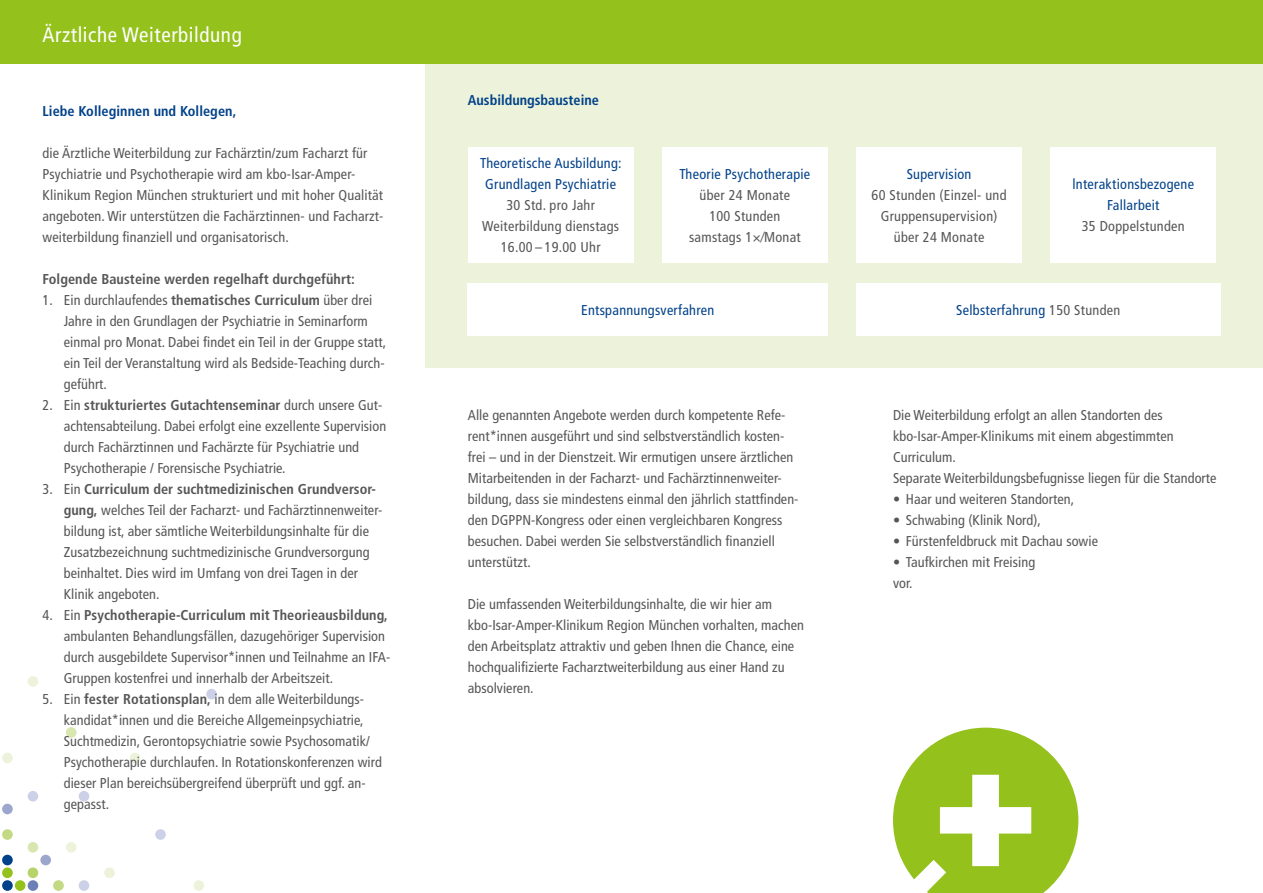
<style>
.page{position:relative;width:1263px;height:893px;background:#fff}
.page>*{position:absolute;margin:0;border:0;box-sizing:border-box;transform-origin:0 0}
.t1{font:condensed 21px "Frutiger LT Com";letter-spacing:.03em;color:#fff}
.t2{font:condensed 14.25px/21px "Frutiger LT Com";letter-spacing:.005em;color:#565656}
.t3{font:condensed 14.25px/21px "Frutiger LT Com";letter-spacing:.02em;color:#004189;text-align:center}
.t4{font:700 condensed 14.25px "Frutiger LT Com";letter-spacing:.005em;color:#004189}
.t5{font:700 condensed 14.25px "Frutiger LT Com";letter-spacing:.005em;color:#565656}
.s1{font-weight:700}
.s2{color:#565656}
</style>
<div class="page">
<div style="left:193px;top:880px;width:11px;height:11px;background:#ecf3da;border-radius:50%"></div>
<div style="left:79px;top:880px;width:10px;height:11px;background:#cdd1e7;border-radius:50%"></div>
<div style="left:53px;top:880px;width:11px;height:11px;background:#c4d983;border-radius:50%"></div>
<div style="left:28px;top:880px;width:10px;height:11px;background:#6c7fb6;border-radius:50%"></div>
<div style="left:15px;top:880px;width:11px;height:11px;background:#94c11c;border-radius:50%"></div>
<div style="left:2px;top:880px;width:11px;height:11px;background:#004189;border-radius:50%"></div>
<div style="left:104px;top:867px;width:11px;height:11px;background:#ecf3da;border-radius:50%"></div>
<div style="left:28px;top:867px;width:10px;height:11px;background:#b9d36b;border-radius:50%"></div>
<div style="left:2px;top:867px;width:11px;height:11px;background:#94c11c;border-radius:50%"></div>
<div style="left:40px;top:855px;width:11px;height:10px;background:#9da7ce;border-radius:50%"></div>
<div style="left:2px;top:855px;width:11px;height:10px;background:#004189;border-radius:50%"></div>
<div style="left:66px;top:842px;width:11px;height:11px;background:#ecf3da;border-radius:50%"></div>
<div style="left:28px;top:842px;width:10px;height:11px;background:#d8e6b0;border-radius:50%"></div>
<div style="left:155px;top:829px;width:11px;height:11px;background:#cdd1e7;border-radius:50%"></div>
<div style="left:2px;top:829px;width:11px;height:11px;background:#c4d983;border-radius:50%"></div>
<div style="left:2px;top:804px;width:11px;height:10px;background:#9da7ce;border-radius:50%"></div>
<div style="left:79px;top:791px;width:10px;height:10px;background:#cdd1e7;border-radius:50%"></div>
<div style="left:28px;top:791px;width:10px;height:10px;background:#cdd1e7;border-radius:50%"></div>
<div style="left:130px;top:753px;width:10px;height:10px;background:#ecf3da;border-radius:50%"></div>
<div style="left:2px;top:753px;width:11px;height:10px;background:#ecf3da;border-radius:50%"></div>
<div style="left:66px;top:727px;width:11px;height:11px;background:#d8e6b0;border-radius:50%"></div>
<div style="left:206px;top:689px;width:11px;height:10px;background:#cdd1e7;border-radius:50%"></div>
<div style="left:28px;top:676px;width:10px;height:11px;background:#ecf3da;border-radius:50%"></div>
<div style="left:425px;top:63px;width:838px;height:305px;background:#ecf3da"></div>
<svg style="left:893px;top:728px;width:185px;height:165px"></svg>
<div style="left:0;top:0;width:1263px;height:64px;background:#94c11c"></div>
<div style="left:856px;top:147px;width:166px;height:115px;background:#fff"></div>
<div style="left:1050px;top:147px;width:166px;height:115px;background:#fff"></div>
<div style="left:856px;top:284px;width:364px;height:52px;background:#fff"></div>
<div style="left:468px;top:284px;width:360px;height:52px;background:#fff"></div>
<div style="left:662px;top:147px;width:166px;height:115px;background:#fff"></div>
<div style="left:468px;top:147px;width:166px;height:115px;background:#fff"></div>
<h1 class="t1" style="left:43px;top:22px;width:201px">Ärztliche Weiterbildung</h1>
<p class="t4" style="left:43px;top:102px;width:195px">Liebe Kolleginnen und Kollegen,</p>
<p class="t2" style="left:43px;top:142px;width:342px">die Ärztliche Weiterbildung zur Fachärztin/zum Facharzt für Psychiatrie und Psychotherapie wird am kbo-Isar-Amper-- Klinikum Region München strukturiert und mit hoher Qualität angeboten. Wir unterstützen die Fachärztinnen- und Facharzt&shy;weiterbildung finanziell und organisatorisch.</p>
<p class="t5" style="left:43px;top:270px;width:314px">Folgende Bausteine werden regelhaft durchgeführt:</p>
<p class="t2" style="left:64px;top:289px;width:324px;text-indent:-21px">1. Ein durchlaufendes <span class="s1">thematisches Curriculum</span> über drei Jahre in den Grundlagen der Psychiatrie in Seminarform einmal pro Monat. Dabei findet ein Teil in der Gruppe statt, ein Teil der Veranstaltung wird als Bedside-Teaching durch&shy;geführt.</p>
<p class="t2" style="left:64px;top:394px;width:324px;text-indent:-21px">2. Ein <span class="s1">strukturiertes Gutachtenseminar</span> durch unsere Gut&shy;achtensabteilung. Dabei erfolgt eine exzellente Supervision durch Fachärztinnen und Fachärzte für Psychiatrie und Psychotherapie / Forensische Psychiatrie.</p>
<p class="t2" style="left:64px;top:478px;width:320px;text-indent:-21px">3. Ein <span class="s1">Curriculum der suchtmedizinischen Grundversor&shy;gung,</span> welches Teil der Facharzt- und Fachärztinnenweiter&shy;bildung ist, aber sämtliche Weiterbildungsinhalte für die Zusatzbezeichnung suchtmedizinische Grundversorgung beinhaltet. Dies wird im Umfang von drei Tagen in der Klinik angeboten.</p>
<p class="t2" style="left:64px;top:604px;width:327px;text-indent:-21px">4. Ein <span class="s1">Psychotherapie-Curriculum mit Theorieausbildung, </span>ambulanten Behandlungsfällen, dazugehöriger Supervision durch ausgebildete Supervisor*innen und Teilnahme an IFA-Gruppen kostenfrei und innerhalb der Arbeitszeit.</p>
<p class="t2" style="left:64px;top:688px;width:320px;text-indent:-21px">5. Ein <span class="s1">fester Rotationsplan,</span> in dem alle Weiterbildungs&shy;kandidat*innen und die Bereiche Allgemeinpsychiatrie, Suchtmedizin, Gerontopsychiatrie sowie Psychosomatik/ Psychotherapie durchlaufen. In Rotationskonferenzen wird dieser Plan bereichsübergreifend überprüft und ggf. an&shy;gepasst.</p>
<p class="t4" style="left:468px;top:92px;width:133px">Ausbildungsbausteine</p>
<p class="t3" style="left:480px;top:153px;width:143px">Theoretische Ausbildung:<br>Grundlagen Psychiatrie</p>
<p class="t2" style="left:482px;top:195px;width:139px;text-align:center">30 Std. pro Jahr<br>Weiterbildung dienstags<br>16.00 – 19.00 Uhr</p>
<p class="t3" style="left:679px;top:163px;width:132px">Theorie Psychotherapie</p>
<p class="t2" style="left:689px;top:184px;width:113px;text-align:center">über 24 Monate<br>100 Stunden samstags 1×∕Monat</p>
<p class="t3" style="left:907px;top:163px;width:66px">Supervision</p>
<p class="t2" style="left:871px;top:184px;width:136px;text-align:center">60 Stunden (Einzel- und<br>Gruppensupervision) über 24 Monate</p>
<p class="t3" style="left:1072px;top:174px;width:123px">lnteraktionsbezogene<br>Fallarbeit</p>
<p class="t2" style="left:1082px;top:216px;width:104px">35 Doppelstunden</p>
<p class="t3" style="left:581px;top:300px;width:135px">Entspannungsverfahren</p>
<p class="t3" style="left:956px;top:300px;width:166px">Selbsterfahrung <span class="s2">150 Stunden</span></p>
<p class="t2" style="left:468px;top:405px;width:332px">Alle genannten Angebote werden durch kompetente Refe&shy;rent*innen ausgeführt und sind selbstverständlich kosten&shy;frei – und in der Dienstzeit. Wir ermutigen unsere ärztlichen Mitarbeitenden in der Facharzt- und Fachärztinnenweiter&shy;bildung, dass sie mindestens einmal den jährlich stattfinden&shy;den DGPPN-Kongress oder einen vergleichbaren Kongress besuchen. Dabei werden Sie selbstverständlich finanziell unterstützt.</p>
<p class="t2" style="left:468px;top:594px;width:338px">Die umfassenden Weiterbildungsinhalte, die wir hier am kbo-Isar-Amper-Klinikum Region München vorhalten, machen den Arbeitsplatz attraktiv und geben Ihnen die Chance, eine hochqualifizierte Facharztweiterbildung aus einer Hand zu absolvieren.</p>
<p class="t2" style="left:893px;top:405px;width:325px">Die Weiterbildung erfolgt an allen Standorten des kbo-Isar--Amper-Klinikums mit einem abgestimmten Curriculum.<br>Separate Weiterbildungsbefugnisse liegen für die Standorte</p>
<p class="t2" style="left:893px;top:489px;width:183px">• Haar und weiteren Standorten,</p>
<p class="t2" style="left:893px;top:510px;width:149px">• Schwabing (Klinik Nord),</p>
<p class="t2" style="left:893px;top:531px;width:206px">• Fürstenfeldbruck mit Dachau sowie</p>
<p class="t2" style="left:893px;top:552px;width:144px">• Taufkirchen mit Freising vor.</p>
</div>
